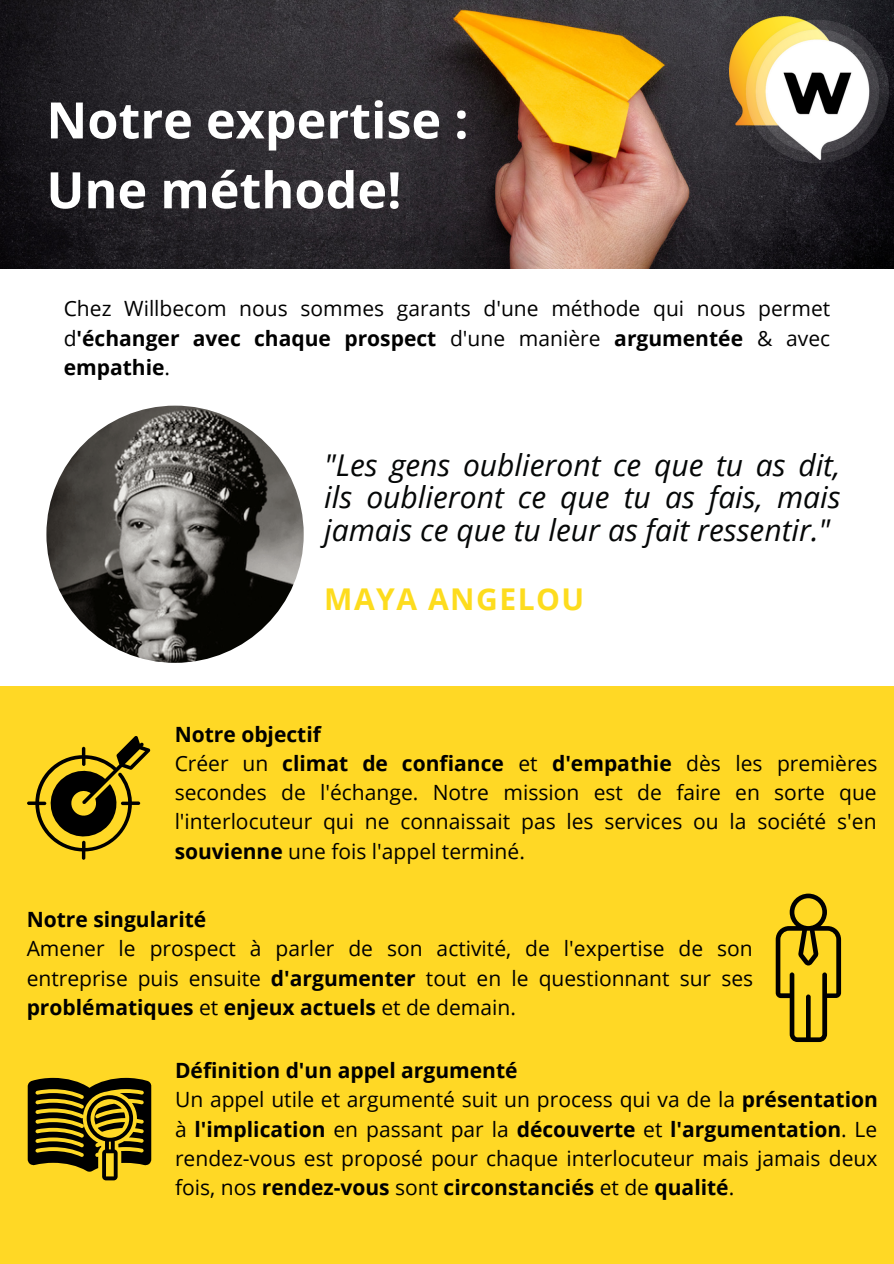
<style>
.page{position:relative;width:894px;height:1264px;background:#fff}
.page>*{position:absolute;margin:0;border:0;box-sizing:border-box;transform-origin:0 0}
.t1{font:700 50.25px "Open Sans";color:#fff}
.t2{font:italic 30px/32.7px "Open Sans";color:#050707;text-align:justify}
.t3{font:700 30px "Open Sans";letter-spacing:.05em;color:#fddc1e}
.t4{font:21px/29.2px "Open Sans";color:#000;text-align:justify}
.t5{font:700 21px "Open Sans";color:#000}
.s1{font-weight:700}
</style>
<div class="page">
<img style="left:0;top:0;width:893px;height:269px">
<img style="left:729px;top:16px;width:159px;height:147px">
<div style="left:0;top:686px;width:893px;height:577px;background:#ffd825"></div>
<svg style="left:27px;top:736px;width:123px;height:123px"></svg>
<svg style="left:775px;top:893px;width:65px;height:149px"></svg>
<svg style="left:28px;top:1077px;width:123px;height:103px"></svg>
<img style="left:46px;top:405px;width:257px;height:258px;border-radius:50%">
<p class="t1" style="left:46px;top:85px;width:423px">Notre expertise :</p>
<p class="t1" style="left:46px;top:155px;width:356px">Une méthode!</p>
<p class="t4" style="left:64px;top:293px;width:767px">Chez Willbecom nous sommes garants d'une méthode qui nous permet d<span class="s1">'échanger avec chaque prospect</span> d'une manière <span class="s1">argumentée</span> &amp; avec <span class="s1">empathie</span>.</p>
<p class="t2" style="left:324px;top:447px;width:518px">"Les gens oublieront ce que tu as dit, ils oublieront ce que tu as fais, mais jamais ce que tu leur as fait ressentir."</p>
<p class="t3" style="left:324px;top:577px;width:261px">MAYA ANGELOU</p>
<p class="t5" style="left:175px;top:719px;width:148px">Notre objectif</p>
<p class="t4" style="left:175px;top:748px;width:704px">Créer un <span class="s1">climat de confiance</span> et <span class="s1">d'empathie</span> dès les premières secondes de l'échange. Notre mission est de faire en sorte que l'interlocuteur qui ne connaissait pas les services ou la société s'en <span class="s1">souvienne</span> une fois l'appel terminé.</p>
<p class="t5" style="left:27px;top:904px;width:181px">Notre singularité</p>
<p class="t4" style="left:27px;top:933px;width:727px">Amener le prospect à parler de son activité, de l'expertise de son entreprise puis ensuite <span class="s1">d'argumenter</span> tout en le questionnant sur ses <span class="s1">problématiques</span> et <span class="s1">enjeux actuels</span> et de demain.</p>
<p class="t5" style="left:175px;top:1055px;width:337px">Définition d'un appel argumenté</p>
<p class="t4" style="left:175px;top:1084px;width:704px">Un appel utile et argumenté suit un process qui va de la <span class="s1">présentation </span>à <span class="s1">l'implication</span> en passant par la <span class="s1">découverte</span> et <span class="s1">l'argumentation</span>. Le rendez-vous est proposé pour chaque interlocuteur mais jamais deux fois, nos <span class="s1">rendez-vous</span> sont <span class="s1">circonstanciés</span> et de <span class="s1">qualité</span>.</p>
</div>
